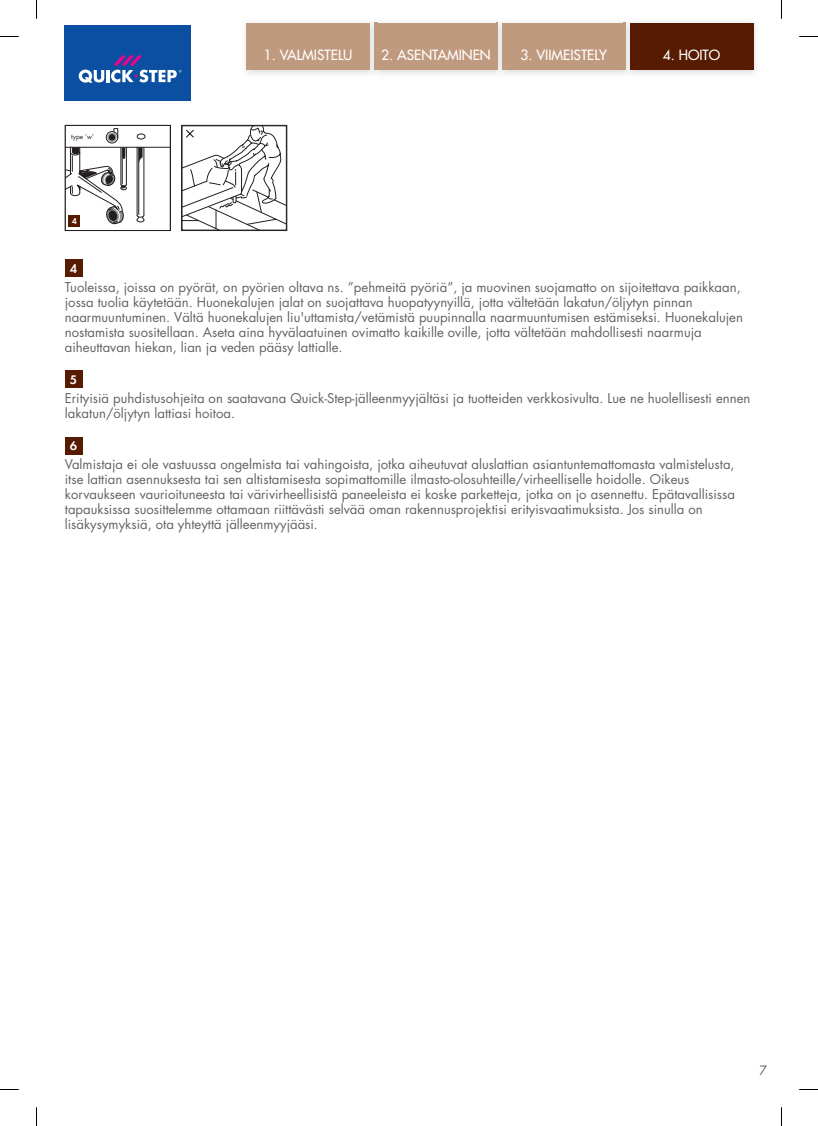
<style>
.page{position:relative;width:818px;height:1126px;background:#fff}
.page>*{position:absolute;margin:0;border:0;box-sizing:border-box;transform-origin:0 0}
.t1{font:13.75px "Futura";color:#fff}
.t2{font:13.12px/15px "Futura";color:#636366}
.t3{font:13px "Futura Dem";color:#fff}
.t4{font:12.5px "Futura";color:#636366}
.t5{font:8.88px "Futura Dem";color:#fff}
.t6{font:7.38px "Futura Boo";color:#231f20}
</style>
<div class="page">
<img style="left:245px;top:22px;width:511px;height:52px">
<div style="left:374px;top:23px;width:123px;height:46px;background:#c09a7f"></div>
<img style="left:368px;top:22px;width:9px;height:52px">
<img style="left:374px;top:23px;width:3px;height:46px">
<div style="left:246px;top:23px;width:123px;height:46px;background:#c09a7f"></div>
<img style="left:496px;top:22px;width:9px;height:52px">
<img style="left:496px;top:23px;width:1px;height:46px">
<div style="left:502px;top:23px;width:123px;height:46px;background:#c09a7f"></div>
<img style="left:623px;top:22px;width:9px;height:52px">
<img style="left:623px;top:23px;width:2px;height:46px">
<div style="left:629px;top:23px;width:123px;height:46px;background:#561b00"></div>
<hr style="left:65px;top:147px;width:105px;height:1px;background:#231f20">
<div style="left:137px;top:133px;width:8px;height:6px;border:1px solid #231f20;border-radius:50%"></div>
<hr style="left:143px;top:147px;width:1px;height:68px;background:#231f20">
<hr style="left:136px;top:147px;width:1px;height:68px;background:#231f20">
<svg style="left:136px;top:214px;width:9px;height:9px"></svg>
<hr style="left:138px;top:148px;width:1px;height:66px;background:#231f20">
<svg style="left:139px;top:147px;width:3px;height:18px"></svg>
<div style="left:106px;top:131px;width:12px;height:12px;border:1px solid #231f20;border-radius:50%"></div>
<svg style="left:107px;top:133px;width:10px;height:9px"></svg>
<svg style="left:109px;top:128px;width:10px;height:12px"></svg>
<svg style="left:67px;top:147px;width:60px;height:78px"></svg>
<div style="left:65px;top:125px;width:105px;height:106px;border:1px solid #231f20"></div>
<svg style="left:183px;top:127px;width:102px;height:102px"></svg>
<div style="left:181px;top:125px;width:106px;height:106px;border:1px solid #231f20"></div>
<div style="left:68px;top:215px;width:12px;height:12px;background:#561b00"></div>
<div style="left:65px;top:26px;width:126px;height:75px;background:#0a4fa2"></div>
<svg style="left:79px;top:55px;width:102px;height:28px"></svg>
<div style="left:65px;top:259px;width:17px;height:18px;background:#561b00"></div>
<div style="left:65px;top:370px;width:17px;height:18px;background:#561b00"></div>
<div style="left:65px;top:437px;width:17px;height:17px;background:#561b00"></div>
<svg style="left:0;top:36px;width:19px;height:1px"></svg>
<svg style="left:799px;top:36px;width:18px;height:1px"></svg>
<svg style="left:0;top:1089px;width:19px;height:1px"></svg>
<svg style="left:799px;top:1089px;width:18px;height:1px"></svg>
<svg style="left:36px;top:0;width:1px;height:19px"></svg>
<svg style="left:36px;top:1107px;width:1px;height:18px"></svg>
<p class="t6" style="left:71px;top:132px;width:24px">type ‘w’</p>
<p class="t1" style="left:264px;top:47px;width:90px">1. VALMISTELU</p>
<p class="t1" style="left:381px;top:47px;width:111px">2. ASENTAMINEN</p>
<p class="t1" style="left:520px;top:47px;width:88px">3. VIIMEISTELY</p>
<p class="t1" style="left:662px;top:47px;width:59px">4. HOITO</p>
<p class="t5" style="left:72px;top:216px;width:7px">4</p>
<p class="t3" style="left:70px;top:260px;width:9px">4</p>
<p class="t2" style="left:65px;top:279px;width:679px">Tuoleissa, joissa on pyörät, on pyörien oltava ns. ”pehmeitä pyöriä”, ja muovinen suojamatto on sijoitettava paikkaan, jossa tuolia käytetään. Huonekalujen jalat on suojattava huopatyynyillä, jotta vältetään lakatun/öljytyn pinnan naarmuuntuminen. Vältä huonekalujen liu'uttamista/vetämistä puupinnalla naarmuuntumisen estämiseksi. Huonekalujen nostamista suositellaan. Aseta aina hyvälaatuinen ovimatto kaikille oville, jotta vältetään mahdollisesti naarmuja aiheuttavan hiekan, lian ja veden pääsy lattialle.</p>
<p class="t3" style="left:70px;top:372px;width:9px">5</p>
<p class="t2" style="left:65px;top:391px;width:686px">Erityisiä puhdistusohjeita on saatavana Quick-Step-jälleenmyyjältäsi ja tuotteiden verkkosivulta. Lue ne huolellisesti ennen lakatun/öljytyn lattiasi hoitoa.</p>
<p class="t3" style="left:70px;top:438px;width:9px">6</p>
<p class="t2" style="left:65px;top:457px;width:671px">Valmistaja ei ole vastuussa ongelmista tai vahingoista, jotka aiheutuvat aluslattian asiantuntemattomasta valmistelusta, itse lattian asennuksesta tai sen altistamisesta sopimattomille ilmasto-olosuhteille/virheelliselle hoidolle. Oikeus korvaukseen vaurioituneesta tai värivirheellisistä paneeleista ei koske parketteja, jotka on jo asennettu. Epätavallisissa tapauksissa suosittelemme ottamaan riittävästi selvää oman rakennusprojektisi erityisvaatimuksista. Jos sinulla on lisäkysymyksiä, ota yhteyttä jälleenmyyjääsi.</p>
<p class="t4" style="left:759px;top:1062px;width:9px">7</p>
</div>
